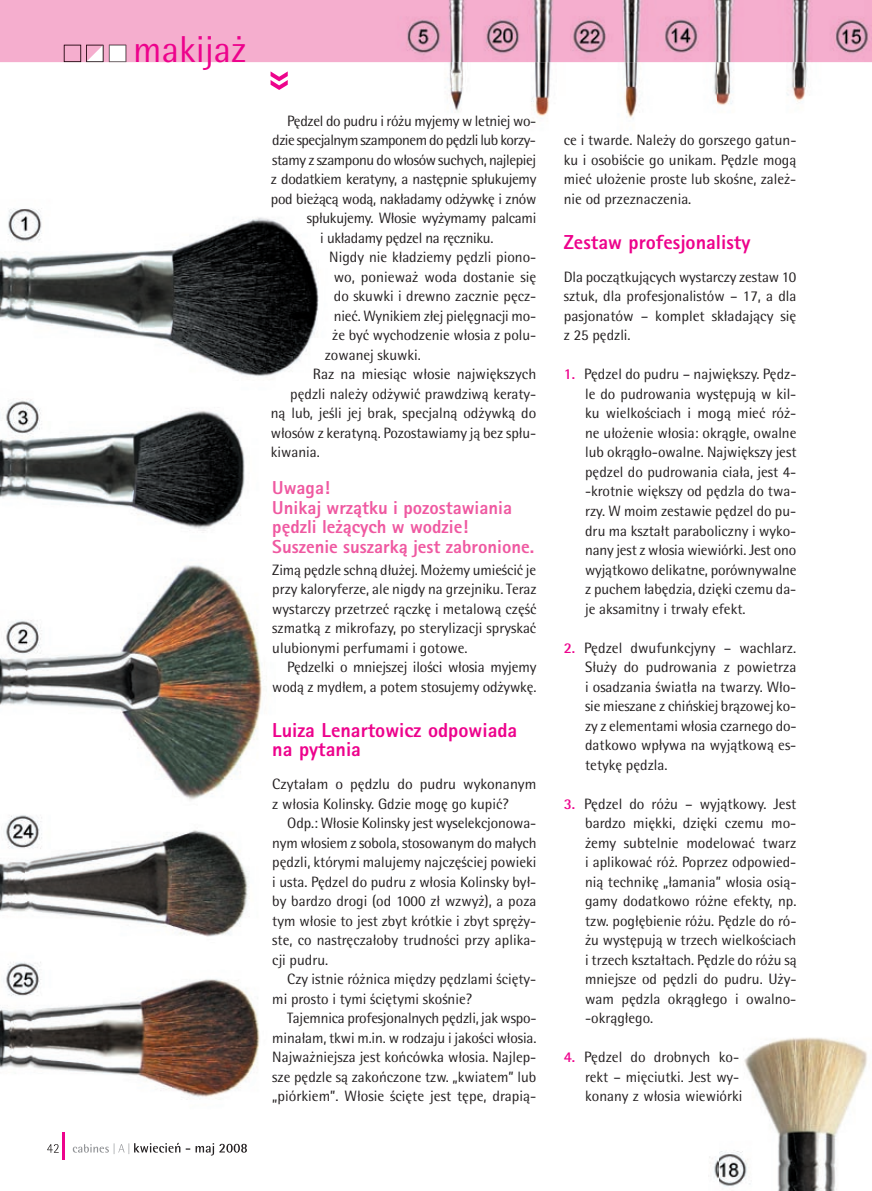
<style>
.page{position:relative;width:872px;height:1191px;background:#fff}
.page>*{position:absolute;margin:0;border:0;box-sizing:border-box;transform-origin:0 0}
.t1{font:37.5px "Rotis Semi Sans Pl";color:#ed028c}
.t2{font:700 expanded 20.25px/19.5px "Rotis Sans Serif Pl";color:#ed028c}
.t3{font:700 expanded 18.75px/19.5px "Rotis Sans Serif Pl";color:#ef59a1}
.t4{font:15px/19.5px "Rotis Semi Sans Pl";color:#231f20;text-align:justify}
.t5{font:15px "Rotis Semi Sans Pl";letter-spacing:-.02em;color:#231f20}
.t6{font:15px "Rotis Semi Sans Pl";letter-spacing:-.03em;color:#231f20}
.t7{font:15px "Rotis Semi Sans Pl";letter-spacing:-.025em;color:#231f20}
.s1{font-weight:700;color:#ed028c}
</style>
<div class="page">
<img style="left:0;top:0;width:872px;height:1191px">
<svg style="left:47px;top:1132px;width:17px;height:28px"></svg>
<img style="left:73px;top:1144px;width:36px;height:8px">
<img style="left:114px;top:1143px;width:16px;height:11px">
<img style="left:134px;top:1142px;width:113px;height:13px">
<img style="left:64px;top:45px;width:17px;height:17px">
<img style="left:86px;top:45px;width:17px;height:17px">
<img style="left:109px;top:45px;width:17px;height:17px">
<img style="left:87px;top:45px;width:16px;height:16px">
<img style="left:270px;top:71px;width:18px;height:19px">
<h1 class="t1" style="left:133px;top:27px;width:115px">makijaż</h1>
<p class="t5" style="left:287px;top:112px;width:250px">Pędzel do pudru i różu myjemy w letniej wo-</p>
<p class="t6" style="left:272px;top:131px;width:265px">dzie specjalnym szamponem do pędzli lub korzy-</p>
<p class="t7" style="left:272px;top:151px;width:265px">stamy z szamponu do włosów suchych, najlepiej</p>
<p class="t5" style="left:271px;top:170px;width:267px">z dodatkiem keratyny, a następnie spłukujemy</p>
<p class="t5" style="left:271px;top:190px;width:267px">pod bieżącą wodą, nakładamy odżywkę i znów</p>
<p class="t5" style="left:307px;top:209px;width:231px">spłukujemy. Włosie wyżymamy palcami</p>
<p class="t5" style="left:320px;top:229px;width:175px">i układamy pędzel na ręczniku.</p>
<p class="t4" style="left:329px;top:247px;width:208px">Nigdy nie kładziemy pędzli piono-</p>
<p class="t4" style="left:334px;top:267px;width:204px">wo, ponieważ woda dostanie się</p>
<p class="t4" style="left:334px;top:286px;width:204px">do skuwki i drewno zacznie pęcz-</p>
<p class="t4" style="left:334px;top:306px;width:204px">nieć. Wynikiem złej pielęgnacji mo-</p>
<p class="t4" style="left:332px;top:325px;width:206px">że być wychodzenie włosia z polu-</p>
<p class="t4" style="left:325px;top:345px;width:98px">zowanej skuwki.</p>
<p class="t4" style="left:313px;top:364px;width:225px">Raz na miesiąc włosie największych</p>
<p class="t4" style="left:290px;top:384px;width:247px">pędzli należy odżywić prawdziwą keraty-</p>
<p class="t4" style="left:271px;top:403px;width:267px">ną lub, jeśli jej brak, specjalną odżywką do</p>
<p class="t4" style="left:271px;top:423px;width:267px">włosów z keratyną. Pozostawiamy ją bez spłu-</p>
<p class="t4" style="left:271px;top:442px;width:50px">kiwania.</p>
<p class="t3" style="left:272px;top:477px;width:263px">Uwaga!<br>Unikaj wrzątku i pozostawiania pędzli leżących w wodzie!<br>Suszenie suszarką jest zabronione.</p>
<p class="t4" style="left:272px;top:559px;width:266px">Zimą pędzle schną dłużej. Możemy umieścić je przy kaloryferze, ale nigdy na grzejniku. Teraz wystarczy przetrzeć rączkę i metalową część szmatką z mikrofazy, po sterylizacji spryskać ulubionymi perfumami i gotowe.</p>
<p class="t4" style="left:272px;top:657px;width:266px;text-align:right">Pędzelki o mniejszej ilości włosia myjemy wodą z mydłem, a potem stosujemy odżywkę.</p>
<h2 class="t2" style="left:272px;top:719px;width:246px">Luiza Lenartowicz odpowiada na pytania</h2>
<p class="t4" style="left:272px;top:774px;width:265px">Czytałam o pędzlu do pudru wykonanym z włosia Kolinsky. Gdzie mogę go kupić?</p>
<p class="t4" style="left:272px;top:813px;width:266px;text-indent:15px">Odp.: Włosie Kolinsky jest wyselekcjonowa&shy;nym włosiem z sobola, stosowanym do małych pędzli, którymi malujemy najczęściej powieki i usta. Pędzel do pudru z włosia Kolinsky był&shy;by bardzo drogi (od 1000 zł wzwyż), a poza tym włosie to jest zbyt krótkie i zbyt spręży&shy;ste, co nastręczałoby trudności przy aplika&shy;cji pudru.</p>
<p class="t4" style="left:272px;top:969px;width:265px;text-indent:15px">Czy istnie różnica między pędzlami ścięty&shy;mi prosto i tymi ściętymi skośnie?</p>
<p class="t4" style="left:272px;top:1008px;width:266px;text-indent:15px">Tajemnica profesjonalnych pędzli, jak wspo&shy;minałam, tkwi m.in. w rodzaju i jakości włosia.<br>Najważniejsza jest końcówka włosia. Najlep&shy;sze pędzle są zakończone tzw. „kwiatem” lub „piórkiem”. Włosie ścięte jest tępe, drapią-</p>
<p class="t4" style="left:564px;top:130px;width:234px">ce i twarde. Należy do gorszego gatun&shy;ku i osobiście go unikam. Pędzle mogą mieć ułożenie proste lub skośne, zależ&shy;nie od przeznaczenia.</p>
<h2 class="t2" style="left:564px;top:232px;width:188px">Zestaw profesjonalisty</h2>
<p class="t4" style="left:564px;top:267px;width:234px">Dla początkujących wystarczy zestaw 10 sztuk, dla profesjonalistów – 17, a dla pasjonatów – komplet składający się z 25 pędzli.</p>
<p class="t4" style="left:585px;top:364px;width:213px;text-indent:-21px"><span class="s1">1.</span> Pędzel do pudru – największy. Pędz&shy;le do pudrowania występują w kil&shy;ku wielkościach i mogą mieć róż&shy;ne ułożenie włosia: okrągłe, owalne lub okrągło-owalne. Największy jest pędzel do pudrowania ciała, jest 4- -krotnie większy od pędzla do twa&shy;rzy. W moim zestawie pędzel do pu&shy;dru ma kształt paraboliczny i wyko&shy;nany jest z włosia wiewiórki. Jest ono wyjątkowo delikatne, porównywalne z puchem łabędzia, dzięki czemu da&shy;je aksamitny i trwały efekt.</p>
<p class="t4" style="left:585px;top:637px;width:213px;text-indent:-21px"><span class="s1">2.</span> Pędzel dwufunkcjyny – wachlarz.<br>Służy do pudrowania z powietrza i osadzania światła na twarzy. Wło&shy;sie mieszane z chińskiej brązowej ko&shy;zy z elementami włosia czarnego do&shy;datkowo wpływa na wyjątkową es&shy;tetykę pędzla.</p>
<p class="t4" style="left:585px;top:793px;width:213px;text-indent:-21px"><span class="s1">3.</span> Pędzel do różu – wyjątkowy. Jest bardzo miękki, dzięki czemu mo&shy;żemy subtelnie modelować twarz i aplikować róż. Poprzez odpowied&shy;nią technikę „łamania” włosia osią&shy;gamy dodatkowo różne efekty, np. tzw. pogłębienie różu. Pędzle do ró&shy;żu występują w trzech wielkościach i trzech kształtach. Pędzle do różu są mniejsze od pędzli do pudru. Uży&shy;wam pędzla okrągłego i owalno--okrągłego.</p>
<p class="t4" style="left:585px;top:1047px;width:159px;text-align:left;text-indent:-21px"><span class="s1">4.</span> Pędzel do drobnych ko&shy;rekt – mięciutki. Jest wy&shy;konany z włosia wiewiórki</p>
</div>
